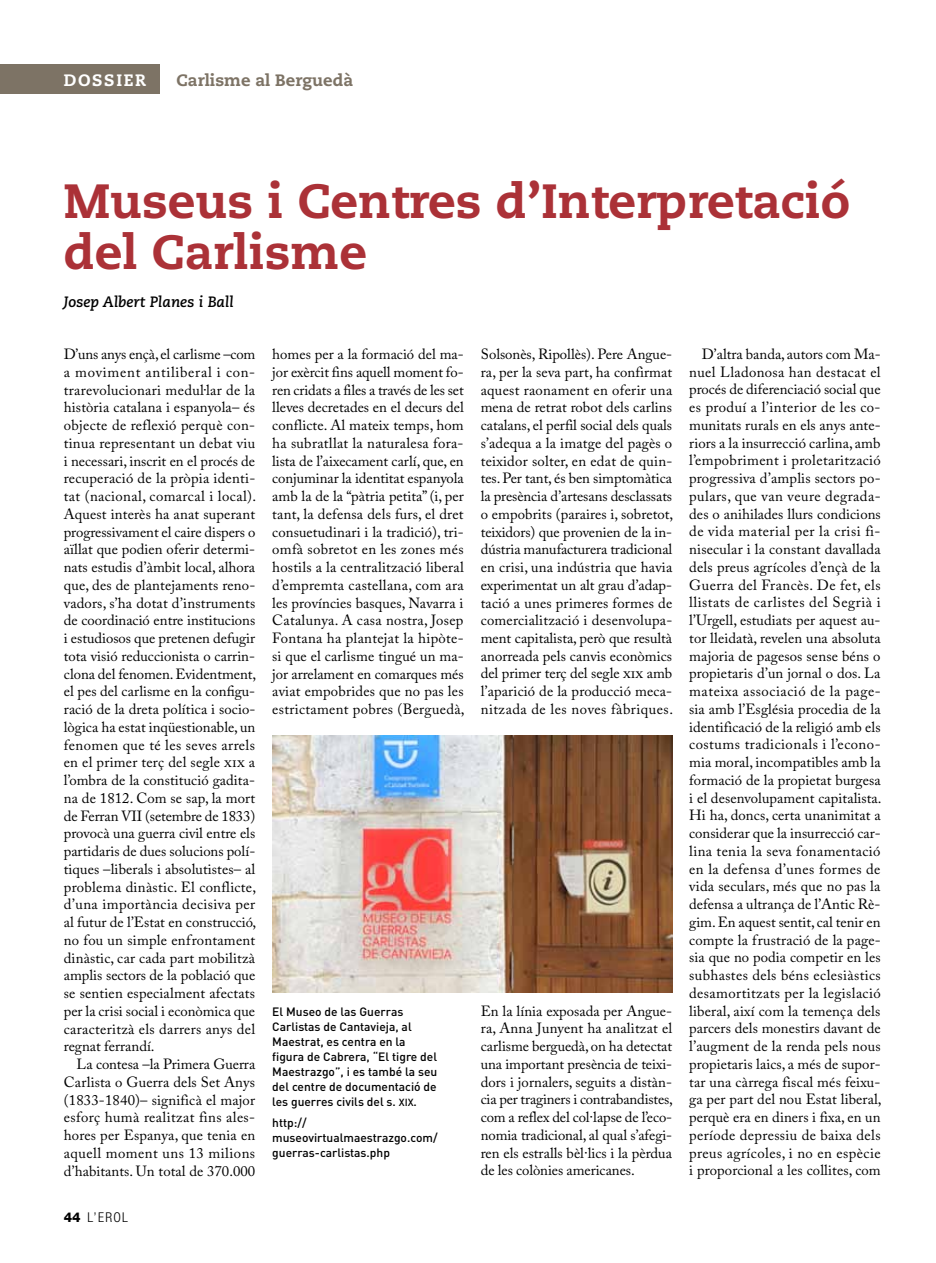
<style>
.page{position:relative;width:936px;height:1263px;background:#fff}
.page>*{position:absolute;margin:0;border:0;box-sizing:border-box;transform-origin:0 0}
.t1{font:48px/51px "Caecilia Heavy Os F";color:#ab3137}
.t2{font:16.5px "Caecilia Heavy Os F";color:#7d7365}
.t3{font:16.5px "Caecilia Heavy Os F";letter-spacing:.1em;color:#fff}
.t4{font:15px "Caecilia Bold Italic Os F";color:#000}
.t5{font:14.7px/17.7px "Adobe Caslon Pro";letter-spacing:.01em;color:#000;text-align:justify}
.t6{font:300 condensed 13.5px "Helvetica Neue LT Std";color:#000}
.t7{font:500 12px/15px "DIN";color:#000}
.s1{font-size:10.2px}
.s2{font-weight:800;font-stretch:normal}
</style>
<div class="page">
<div style="left:0;top:64px;width:159px;height:30px;background:#7d7365"></div>
<img style="left:272px;top:736px;width:400px;height:256px">
<p class="t3" style="left:64px;top:70px;width:84px">Dossier</p>
<p class="t2" style="left:176px;top:70px;width:178px">Carlisme al Berguedà</p>
<h1 class="t1" style="left:64px;top:176px;width:787px">Museus i Centres d’Interpretació del Carlisme</h1>
<p class="t4" style="left:64px;top:293px;width:171px">Josep Albert Planes i Ball</p>
<p class="t5" style="left:64px;top:345px;width:194px">D’uns anys ençà, el carlisme –com a moviment antiliberal i con&shy;trarevolucionari medul·lar de la història catalana i espanyola– és objecte de reflexió perquè con&shy;tinua representant un debat viu i necessari, inscrit en el procés de recuperació de la pròpia identi&shy;tat (nacional, comarcal i local).<br>Aquest interès ha anat superant progressivament el caire dispers o aïllat que podien oferir determi&shy;nats estudis d’àmbit local, alhora que, des de plantejaments reno&shy;vadors, s’ha dotat d’instruments de coordinació entre institucions i estudiosos que pretenen defugir tota visió reduccionista o carrin&shy;clona del fenomen. Evidentment, el pes del carlisme en la configu&shy;ració de la dreta política i socio&shy;lògica ha estat inqüestionable, un fenomen que té les seves arrels en el primer terç del segle xix a l’ombra de la constitució gadita&shy;na de 1812. Com se sap, la mort de Ferran VII (setembre de 1833) provocà una guerra civil entre els partidaris de dues solucions polí&shy;tiques –liberals i absolutistes– al problema dinàstic. El conflicte, d’una importància decisiva per al futur de l’Estat en construcció, no fou un simple enfrontament dinàstic, car cada part mobilitzà amplis sectors de la població que se sentien especialment afectats per la crisi social i econòmica que caracteritzà els darrers anys del regnat ferrandí.</p>
<p class="t5" style="left:64px;top:1055px;width:193px;text-indent:13px">La contesa –la Primera Guerra Carlista o Guerra dels Set Anys (1833-1840)– significà el major esforç humà realitzat fins ales&shy;hores per Espanya, que tenia en aquell moment uns 13 milions d’habitants. Un total de 370.000</p>
<p class="t5" style="left:272px;top:345px;width:194px">homes per a la formació del ma&shy;jor exèrcit fins aquell moment fo&shy;ren cridats a files a través de les set lleves decretades en el decurs del conflicte. Al mateix temps, hom ha subratllat la naturalesa fora&shy;lista de l’aixecament carlí, que, en conjuminar la identitat espanyola amb la de la “pàtria petita” (i, per tant, la defensa dels furs, el dret consuetudinari i la tradició), tri&shy;omfà sobretot en les zones més hostils a la centralització liberal d’empremta castellana, com ara les províncies basques, Navarra i Catalunya. A casa nostra, Josep Fontana ha plantejat la hipòte&shy;si que el carlisme tingué un ma&shy;jor arrelament en comarques més aviat empobrides que no pas les estrictament pobres (Berguedà,</p>
<p class="t5" style="left:480px;top:345px;width:194px">Solsonès, Ripollès). Pere Angue&shy;ra, per la seva part, ha confirmat aquest raonament en oferir una mena de retrat robot dels carlins catalans, el perfil social dels quals s’adequa a la imatge del pagès o teixidor solter, en edat de quin&shy;tes. Per tant, és ben simptomàtica la presència d’artesans desclassats o empobrits (paraires i, sobretot, teixidors) que provenien de la in&shy;dústria manufacturera tradicional en crisi, una indústria que havia experimentat un alt grau d’adap&shy;tació a unes primeres formes de comercialització i desenvolupa&shy;ment capitalista, però que resultà anorreada pels canvis econòmics del primer terç del segle xix amb l’aparició de la producció meca&shy;nitzada de les noves fàbriques.</p>
<p class="t5" style="left:689px;top:345px;width:194px;text-indent:13px">D’altra banda, autors com Ma&shy;nuel Lladonosa han destacat el procés de diferenciació social que es produí a l’interior de les co&shy;munitats rurals en els anys ante&shy;riors a la insurrecció carlina, amb l’empobriment i proletarització progressiva d’amplis sectors po&shy;pulars, que van veure degrada&shy;des o anihilades llurs condicions de vida material per la crisi fi&shy;nisecular i la constant davallada dels preus agrícoles d’ençà de la Guerra del Francès. De fet, els llistats de carlistes del Segrià i l’Urgell, estudiats per aquest au&shy;tor lleidatà, revelen una absoluta majoria de pagesos sense béns o propietaris d’un jornal o dos. La mateixa associació de la page&shy;sia amb l’Església procedia de la identificació de la religió amb els costums tradicionals i l’econo&shy;mia moral, incompatibles amb la formació de la propietat burgesa i el desenvolupament capitalista.<br>Hi ha, doncs, certa unanimitat a considerar que la insurrecció car&shy;lina tenia la seva fonamentació en la defensa d’unes formes de vida seculars, més que no pas la defensa a ultrança de l’Antic Rè&shy;gim. En aquest sentit, cal tenir en compte la frustració de la page&shy;sia que no podia competir en les subhastes dels béns eclesiàstics desamortitzats per la legislació liberal, així com la temença dels parcers dels monestirs davant de l’augment de la renda pels nous propietaris laics, a més de supor&shy;tar una càrrega fiscal més feixu&shy;ga per part del nou Estat liberal, perquè era en diners i fixa, en un període depressiu de baixa dels preus agrícoles, i no en espècie i proporcional a les collites, com</p>
<p class="t5" style="left:480px;top:1002px;width:194px">En la línia exposada per Angue&shy;ra, Anna Junyent ha analitzat el carlisme berguedà, on ha detectat una important presència de teixi&shy;dors i jornalers, seguits a distàn&shy;cia per traginers i contrabandistes, com a reflex del col·lapse de l’eco&shy;nomia tradicional, al qual s’afegi&shy;ren els estralls bèl·lics i la pèrdua de les colònies americanes.</p>
<p class="t7" style="left:272px;top:1003px;width:166px">El Museo de las Guerras<br>Carlistas de Cantavieja, al<br>Maestrat, es centra en la figura de Cabrera, “El tigre del<br>Maestrazgo”, i es també la seu del centre de documentació de les guerres civils del s. <span class="s1">XIX</span>.</p>
<p class="t7" style="left:272px;top:1115px;width:167px">http:// museovirtualmaestrazgo.com/ guerras-carlistas.php</p>
<p class="t6" style="left:64px;top:1209px;width:66px"><span class="s2">44</span> L’EROL</p>
</div>
